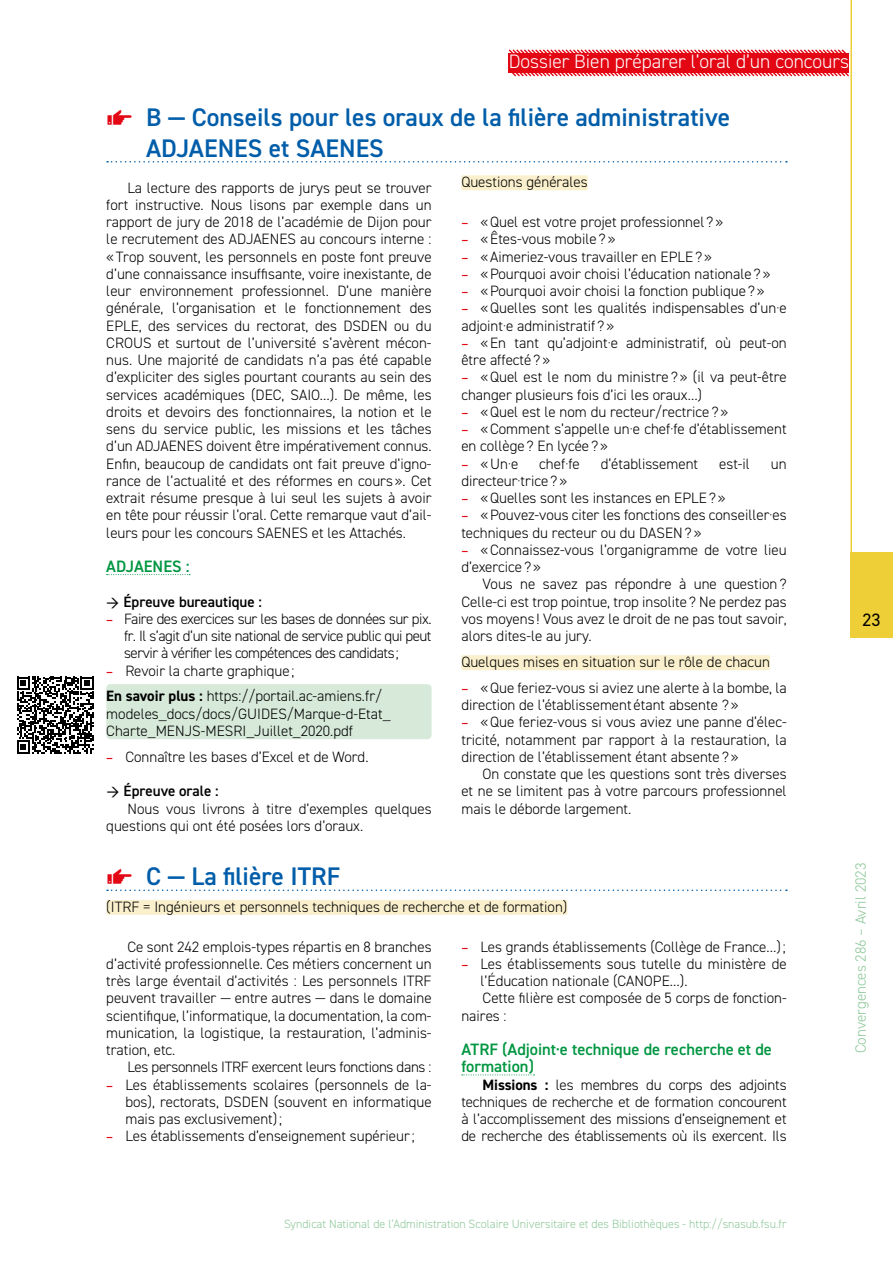
<style>
.page{position:relative;width:893px;height:1263px;background:#fff}
.page>*{position:absolute;margin:0;border:0;box-sizing:border-box;transform-origin:0 0}
.t1{font:600 25.5px/30.6px "DIN2014";color:#005da9}
.t2{font:300 19.5px "DIN2014";color:#fff}
.t3{font:18px "DIN2014";color:#000}
.t4{font:600 16.5px/17.2px "DIN2014";color:#009641}
.t5{font:300 15px/17.2px "DIN2014";color:#000}
.t6{font:300 15px "DIN2014";letter-spacing:-.02em;color:#000}
.t7{font:600 15px "DIN2014";color:#000}
.t8{font:300 15px "DIN2014";color:#8ec89a}
.t9{font:300 12px "DIN2014";color:#8ec89a}
.s1{color:#e30613}
.s2{font-size:22.5px;color:#e30613}
.s3{font-weight:700}
</style>
<div class="page">
<div style="left:850px;top:553px;width:43px;height:85px;background:#eecf37"></div>
<hr style="left:850px;top:0;width:2px;height:553px;background:#eecf37">
<div style="left:509px;top:53px;width:340px;height:20px;background:#e30613"></div>
<svg style="left:508px;top:67px;width:341px;height:10px"></svg>
<svg style="left:508px;top:49px;width:338px;height:9px"></svg>
<svg style="left:107px;top:574px;width:83px;height:1px"></svg>
<div style="left:106px;top:684px;width:326px;height:55px;background:#d7ead9;border-radius:4px"></div>
<div style="left:461px;top:175px;width:127px;height:15px;background:#fbf0cd;border-radius:2px"></div>
<div style="left:461px;top:655px;width:309px;height:15px;background:#fbf0cd;border-radius:2px"></div>
<svg style="left:107px;top:161px;width:680px;height:2px"></svg>
<svg style="left:107px;top:889px;width:680px;height:2px"></svg>
<svg style="left:462px;top:1074px;width:72px;height:1px"></svg>
<div style="left:106px;top:900px;width:461px;height:15px;background:#fbf0cd;border-radius:2px"></div>
<svg style="left:17px;top:677px;width:77px;height:76px"></svg>
<h2 class="t2" style="left:509px;top:50px;width:342px">Dossier Bien préparer l’oral d’un concours</h2>
<h1 class="t1" style="left:146px;top:102px;width:585px;text-indent:-40px"><span class="s1">☞</span> B — Conseils pour les oraux de la filière administrative<br>ADJAENES et SAENES</h1>
<p class="t5" style="left:106px;top:179px;width:327px;text-align:justify;text-indent:21px">La lecture des rapports de jurys peut se trouver fort instructive. Nous lisons par exemple dans un rapport de jury de 2018 de l’académie de Dijon pour le recrutement des ADJAENES au concours interne : «Trop souvent, les personnels en poste font preuve d’une connaissance insuffisante, voire inexistante, de leur environnement professionnel. D’une manière générale, l’organisation et le fonctionnement des EPLE, des services du rectorat, des DSDEN ou du CROUS et surtout de l’université s’avèrent mécon&shy;nus. Une majorité de candidats n’a pas été capable d’expliciter des sigles pourtant courants au sein des services académiques (DEC, SAIO…). De même, les droits et devoirs des fonctionnaires, la notion et le sens du service public, les missions et les tâches d’un ADJAENES doivent être impérativement connus.<br>Enfin, beaucoup de candidats ont fait preuve d’igno&shy;rance de l’actualité et des réformes en cours». Cet extrait résume presque à lui seul les sujets à avoir en tête pour réussir l’oral. Cette remarque vaut d’ail&shy;leurs pour les concours SAENES et les Attachés.</p>
<p class="t4" style="left:106px;top:557px;width:85px">ADJAENES :</p>
<p class="t7" style="left:106px;top:591px;width:157px">→ Épreuve bureautique :</p>
<p class="t5" style="left:124px;top:610px;width:309px;text-align:justify;text-indent:-18px"><span class="s2">-</span> Faire des exercices sur les bases de données sur pix. fr. Il s’agit d’un site national de service public qui peut servir à vérifier les compétences des candidats;</p>
<p class="t5" style="left:106px;top:658px;width:277px;line-height:25.8px"><span class="s2">-</span> Revoir la charte graphique ;<br><span class="s3">En savoir plus :</span> https://portail.ac-amiens.fr/</p>
<p class="t5" style="left:106px;top:705px;width:286px">modeles_docs/docs/GUIDES/Marque-d-Etat_<br>Charte_MENJS-MESRI_Juillet_2020.pdf</p>
<p class="t5" style="left:106px;top:748px;width:264px"><span class="s2">-</span> Connaître les bases d’Excel et de Word.</p>
<p class="t7" style="left:106px;top:781px;width:114px">→ Épreuve orale :</p>
<p class="t5" style="left:106px;top:800px;width:327px;text-indent:21px">Nous vous livrons à titre d’exemples quelques questions qui ont été posées lors d’oraux.</p>
<h1 class="t1" style="left:106px;top:861px;width:235px"><span class="s1">☞</span> C — La filière ITRF</h1>
<p class="t5" style="left:461px;top:173px;width:128px">Questions générales</p>
<p class="t5" style="left:461px;top:213px;width:263px"><span class="s2">-</span> «Quel est votre projet professionnel ?»</p>
<p class="t5" style="left:461px;top:231px;width:156px"><span class="s2">-</span> «Êtes-vous mobile ?»</p>
<p class="t5" style="left:461px;top:248px;width:252px"><span class="s2">-</span> «Aimeriez-vous travailler en EPLE?»</p>
<p class="t5" style="left:461px;top:265px;width:311px"><span class="s2">-</span> «Pourquoi avoir choisi l’éducation nationale ?»</p>
<p class="t5" style="left:461px;top:282px;width:305px"><span class="s2">-</span> «Pourquoi avoir choisi la fonction publique ?»</p>
<p class="t5" style="left:461px;top:300px;width:327px"><span class="s2">-</span> «Quelles sont les qualités indispensables d’un·e adjoint·e administratif ?»</p>
<p class="t5" style="left:461px;top:334px;width:327px"><span class="s2">-</span> «En tant qu’adjoint·e administratif, où peut-on être affecté ?»</p>
<p class="t5" style="left:461px;top:369px;width:327px"><span class="s2">-</span> «Quel est le nom du ministre ?» (il va peut-être changer plusieurs fois d’ici les oraux…)</p>
<p class="t5" style="left:461px;top:403px;width:268px"><span class="s2">-</span> «Quel est le nom du recteur/rectrice ?»</p>
<p class="t5" style="left:461px;top:420px;width:327px"><span class="s2">-</span> «Comment s’appelle un·e chef·fe d’établissement en collège ? En lycée ?»</p>
<p class="t5" style="left:461px;top:455px;width:58px"><span class="s2">-</span> «Un·e</p>
<p class="t5" style="left:539px;top:455px;width:42px">chef·fe</p>
<p class="t5" style="left:601px;top:455px;width:99px">d’établissement</p>
<p class="t5" style="left:719px;top:455px;width:32px">est-il</p>
<p class="t5" style="left:771px;top:455px;width:17px">un</p>
<p class="t5" style="left:461px;top:472px;width:107px">directeur·trice ?»</p>
<p class="t5" style="left:461px;top:489px;width:266px"><span class="s2">-</span> «Quelles sont les instances en EPLE?»</p>
<p class="t5" style="left:461px;top:507px;width:327px"><span class="s2">-</span> «Pouvez-vous citer les fonctions des conseiller·es techniques du recteur ou du DASEN?»</p>
<p class="t5" style="left:461px;top:541px;width:327px"><span class="s2">-</span> «Connaissez-vous l’organigramme de votre lieu d’exercice ?»</p>
<p class="t5" style="left:461px;top:576px;width:327px;text-align:justify;text-indent:21px">Vous ne savez pas répondre à une question?<br>Celle-ci est trop pointue, trop insolite ? Ne perdez pas vos moyens ! Vous avez le droit de ne pas tout savoir, alors dites-le au jury.</p>
<p class="t5" style="left:461px;top:653px;width:310px">Quelques mises en situation sur le rôle de chacun</p>
<p class="t5" style="left:461px;top:679px;width:327px"><span class="s2">-</span> «Que feriez-vous si aviez une alerte à la bombe, la direction de l’établissement étant absente ?»</p>
<p class="t5" style="left:461px;top:714px;width:327px;text-align:justify"><span class="s2">-</span> «Que feriez-vous si vous aviez une panne d’élec&shy;tricité, notamment par rapport à la restauration, la direction de l’établissement étant absente ?»</p>
<p class="t5" style="left:461px;top:765px;width:327px;text-align:justify;text-indent:21px">On constate que les questions sont très diverses et ne se limitent pas à votre parcours professionnel mais le déborde largement.</p>
<p class="t5" style="left:106px;top:898px;width:463px">(ITRF = Ingénieurs et personnels techniques de recherche et de formation)</p>
<p class="t5" style="left:106px;top:938px;width:327px;text-align:justify;text-indent:21px">Ce sont 242 emplois-types répartis en 8 branches d’activité professionnelle. Ces métiers concernent un très large éventail d’activités : Les personnels ITRF peuvent travailler — entre autres — dans le domaine scientifique, l’informatique, la documentation, la com&shy;munication, la logistique, la restauration, l’adminis&shy;tration, etc.</p>
<p class="t6" style="left:128px;top:1058px;width:306px">Les personnels ITRF exercent leurs fonctions dans :</p>
<p class="t5" style="left:125px;top:1076px;width:308px;text-align:justify;text-indent:-19px"><span class="s2">-</span> Les établissements scolaires (personnels de la&shy;bos), rectorats, DSDEN (souvent en informatique mais pas exclusivement);</p>
<p class="t5" style="left:106px;top:1128px;width:310px"><span class="s2">-</span> Les établissements d’enseignement supérieur;</p>
<p class="t5" style="left:461px;top:938px;width:326px"><span class="s2">-</span> Les grands établissements (Collège de France…);</p>
<p class="t5" style="left:461px;top:955px;width:327px"><span class="s2">-</span> Les établissements sous tutelle du ministère de</p>
<p class="t5" style="left:480px;top:972px;width:209px">l’Éducation nationale (CANOPE…).</p>
<p class="t5" style="left:483px;top:990px;width:306px">Cette filière est composée de 5 corps de fonction-</p>
<p class="t5" style="left:461px;top:1007px;width:47px">naires :</p>
<p class="t4" style="left:461px;top:1040px;width:312px">ATRF (Adjoint·e technique de recherche et de formation)</p>
<p class="t5" style="left:461px;top:1076px;width:327px;text-align:justify;text-indent:21px"><span class="s3">Missions :</span> les membres du corps des adjoints techniques de recherche et de formation concourent à l’accomplissement des missions d’enseignement et de recherche des établissements où ils exercent. Ils</p>
<p class="t9" style="left:284px;top:1216px;width:504px">Syndicat National de l’Administration Scolaire Universitaire et des Bibliothèques - http://snasub.fsu.fr</p>
<p class="t3" style="left:863px;top:609px;width:19px">23</p>
<p class="t8" style="left:852px;top:1053px;width:192px;rotate:-90deg">Convergences 286 – Avril 2023</p>
</div>
